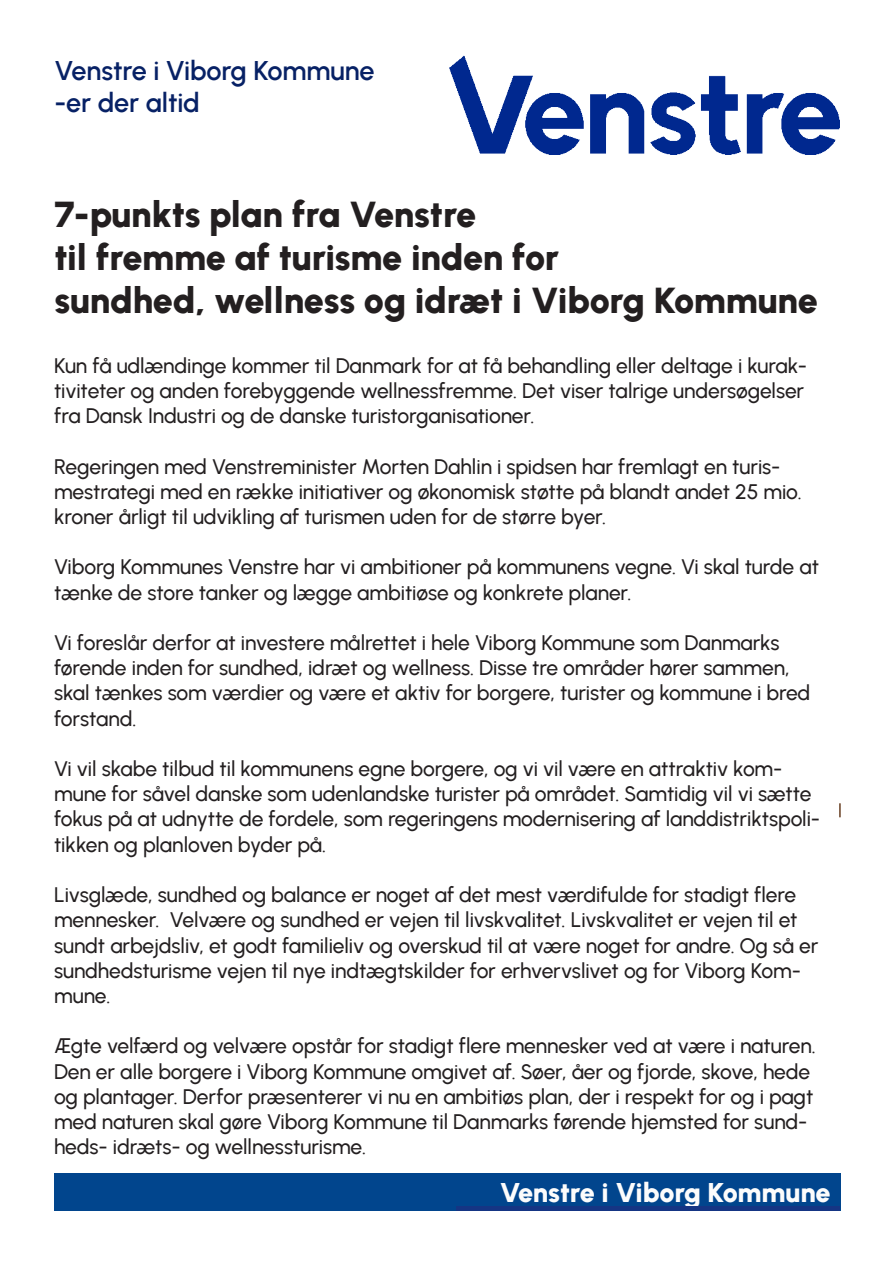
<style>
.page{position:relative;width:894px;height:1263px;background:#fff}
.page>*{position:absolute;margin:0;border:0;box-sizing:border-box;transform-origin:0 0}
.t1{font:900 36px "Urbanist PPT";letter-spacing:-.01em;color:#231f20}
.t2{font:600 27px "Urbanist PPT";letter-spacing:-.01em;color:#072165}
.t3{font:900 27px "Urbanist PPT";letter-spacing:-.01em;color:#fcfcfc}
.t4{font:500 21px/25.2px "Urbanist PPT";letter-spacing:-.005em;color:#231f20}
</style>
<div class="page">
<div style="left:54px;top:1173px;width:786px;height:37px;background:#01458d"></div>
<svg style="left:839px;top:803px;width:1px;height:14px"></svg>
<hr style="left:456px;top:1206px;width:383px;height:4px;background:#153584">
<img style="left:449px;top:55px;width:389px;height:99px">
<p class="t2" style="left:54px;top:54px;width:321px">Venstre i Viborg Kommune</p>
<p class="t2" style="left:54px;top:86px;width:147px">-er der altid</p>
<p class="t1" style="left:54px;top:193px;width:423px">7-punkts plan fra Venstre</p>
<p class="t1" style="left:54px;top:236px;width:506px">til fremme af turisme inden for</p>
<p class="t1" style="left:54px;top:279px;width:764px">sundhed, wellness og idræt i Viborg Kommune</p>
<p class="t4" style="left:54px;top:353px;width:754px">Kun få udlændinge kommer til Danmark for at få behandling eller deltage i kurak&shy;tiviteter og anden forebyggende wellnessfremme. Det viser talrige undersøgelser fra Dansk Industri og de danske turistorganisationer.</p>
<p class="t4" style="left:54px;top:453px;width:749px">Regeringen med Venstreminister Morten Dahlin i spidsen har fremlagt en turis&shy;mestrategi med en række initiativer og økonomisk støtte på blandt andet 25 mio. kroner årligt til udvikling af turismen uden for de større byer.</p>
<p class="t4" style="left:54px;top:554px;width:766px">Viborg Kommunes Venstre har vi ambitioner på kommunens vegne. Vi skal turde at tænke de store tanker og lægge ambitiøse og konkrete planer.</p>
<p class="t4" style="left:54px;top:630px;width:757px">Vi foreslår derfor at investere målrettet i hele Viborg Kommune som Danmarks førende inden for sundhed, idræt og wellness. Disse tre områder hører sammen, skal tænkes som værdier og være et aktiv for borgere, turister og kommune i bred forstand.</p>
<p class="t4" style="left:54px;top:756px;width:767px">Vi vil skabe tilbud til kommunens egne borgere, og vi vil være en attraktiv kom&shy;mune for såvel danske som udenlandske turister på området. Samtidig vil vi sætte fokus på at udnytte de fordele, som regeringens modernisering af landdistriktspoli&shy;tikken og planloven byder på.</p>
<p class="t4" style="left:54px;top:882px;width:765px">Livsglæde, sundhed og balance er noget af det mest værdifulde for stadigt flere mennesker. Velvære og sundhed er vejen til livskvalitet. Livskvalitet er vejen til et sundt arbejdsliv, et godt familieliv og overskud til at være noget for andre. Og så er sundhedsturisme vejen til nye indtægtskilder for erhvervslivet og for Viborg Kom&shy;mune.</p>
<p class="t4" style="left:54px;top:1033px;width:763px">Ægte velfærd og velvære opstår for stadigt flere mennesker ved at være i naturen.<br>Den er alle borgere i Viborg Kommune omgivet af. Søer, åer og fjorde, skove, hede og plantager. Derfor præsenterer vi nu en ambitiøs plan, der i respekt for og i pagt med naturen skal gøre Viborg Kommune til Danmarks førende hjemsted for sund&shy;heds- idræts- og wellnessturisme.</p>
<p class="t3" style="left:499px;top:1176px;width:332px">Venstre i Viborg Kommune</p>
</div>
